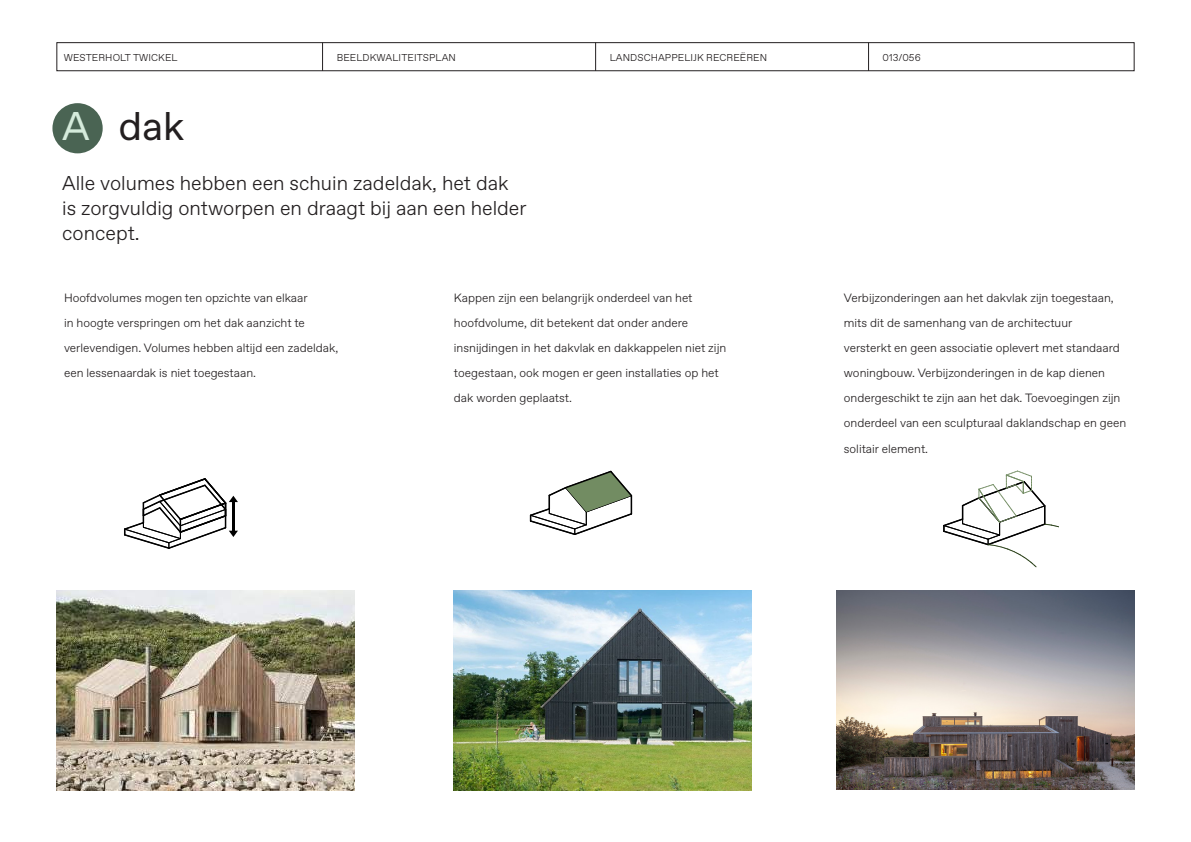
<style>
.page{position:relative;width:1191px;height:842px;background:#fff}
.page>*{position:absolute;margin:0;border:0;box-sizing:border-box;transform-origin:0 0}
.Titel{font:40px "Favorit Std";color:#231f20}
.Subtitel_normaal{font:300 20px/25px "Favorit Std";color:#231f20}
.Broodtekst__light{font:300 12px/25px "Favorit Std";color:#231f20}
.t1{font:300 10.5px "Favorit Std";letter-spacing:-.025em;color:#000;scale:1.04 1}
.t2{font:300 10px "Favorit Std";letter-spacing:.01em;color:#231f20}
.s1{color:#d5ebdb}
</style>
<div class="page">
<div style="left:52px;top:103px;width:51px;height:50px;background:#4a6453;border-radius:50%"></div>
<svg style="left:124px;top:478px;width:114px;height:71px"></svg>
<svg style="left:943px;top:471px;width:115px;height:96px"></svg>
<svg style="left:529px;top:470px;width:104px;height:65px"></svg>
<img style="left:836px;top:590px;width:298px;height:200px">
<img style="left:57px;top:590px;width:297px;height:200px">
<img style="left:454px;top:590px;width:297px;height:200px">
<div style="left:57px;top:43px;width:1077px;height:28px;border:1px solid #231f20"></div>
<svg style="left:322px;top:43px;width:1px;height:28px"></svg>
<svg style="left:595px;top:43px;width:1px;height:28px"></svg>
<svg style="left:868px;top:43px;width:1px;height:28px"></svg>
<p class="t2" style="left:64px;top:50px;width:115px">WESTERHOLT TWICKEL</p>
<p class="t2" style="left:337px;top:50px;width:121px">BEELDKWALITEITSPLAN</p>
<p class="t2" style="left:609px;top:50px;width:159px">LANDSCHAPPELIJK RECREËREN</p>
<p class="t2" style="left:882px;top:50px;width:40px">013/056</p>
<p class="Titel" style="left:62px;top:99px;width:124px"><span class="s1">A</span> dak</p>
<p class="Subtitel_normaal" style="left:62px;top:170px;width:466px">Alle volumes hebben een schuin zadeldak, het dak is zorgvuldig ontworpen en draagt bij aan een helder concept.</p>
<p class="t1" style="left:245px;top:202px;width:86px">Westerholt Twickel</p>
<p class="t1" style="left:447px;top:202px;width:59px">diagrammen</p>
<p class="Broodtekst__light" style="left:64px;top:285px;width:276px">Hoofdvolumes mogen ten opzichte van elkaar<br>in hoogte verspringen om het dak aanzicht te verlevendigen. Volumes hebben altijd een zadeldak, een lessenaardak is niet toegestaan.</p>
<p class="Broodtekst__light" style="left:454px;top:285px;width:274px">Kappen zijn een belangrijk onderdeel van het hoofdvolume, dit betekent dat onder andere insnijdingen in het dakvlak en dakkappelen niet zijn toegestaan, ook mogen er geen installaties op het dak worden geplaatst.</p>
<p class="Broodtekst__light" style="left:844px;top:285px;width:284px">Verbijzonderingen aan het dakvlak zijn toegestaan, mits dit de samenhang van de architectuur<br>versterkt en geen associatie oplevert met standaard woningbouw. Verbijzonderingen in de kap dienen ondergeschikt te zijn aan het dak. Toevoegingen zijn onderdeel van een sculpturaal daklandschap en geen solitair element.</p>
<p class="t1" style="left:575px;top:322px;width:59px">diagrammen</p>
<p class="t1" style="left:979px;top:322px;width:13px">22</p>
</div>
